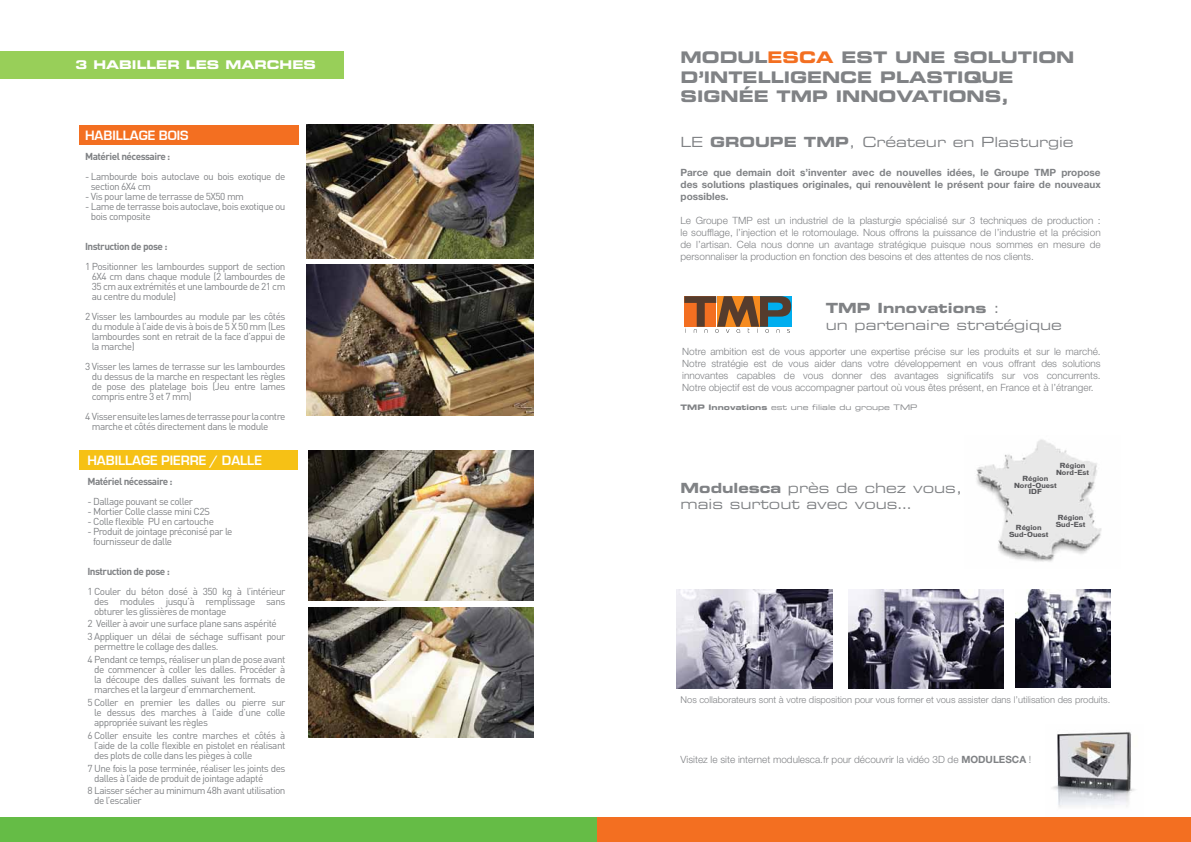
<style>
.page{position:relative;width:1191px;height:842px;background:#fff}
.page>*{position:absolute;margin:0;border:0;box-sizing:border-box;transform-origin:0 0}
.t1{font:16px "Eurostile Bold Extended Two";color:#808285}
.t2{font:16px "Eurostile Bold Extended Two";color:#f36f21}
.t3{font:14px "Eurostile Extended Two";color:#808285}
.t4{font:700 14px "Eurostile";color:#fff}
.t5{font:14px "Eurostile Bold Extended Two";color:#808285}
.t6{font:12px "Eurostile Bold Extended Two";color:#fff}
.t7{font:10px/10px "DIN";letter-spacing:-.05em;color:#808285}
.t8{font:300 10px/12px "Helvetica Neue";color:#808285;text-align:justify}
.t9{font:700 10px/12px "Helvetica Neue";color:#808285;text-align:justify}
.t10{font:700 10px "DIN";letter-spacing:-.05em;color:#808285}
.t11{font:300 9.4px "Helvetica Neue";color:#808285}
.t12{font:7.6px "Eurostile Extended Two";color:#808285}
.t13{font:700 6.7px/6.7px "Vonnes";color:#565659;text-align:center}
.s1{font-family:"Eurostile Bold Extended Two"}
.s2{font-family:"Eurostile Extended Two"}
.s3{font-weight:700}
</style>
<div class="page">
<img style="left:1045px;top:732px;width:98px;height:86px">
<div style="left:0;top:818px;width:597px;height:24px;background:#65bc46"></div>
<div style="left:597px;top:818px;width:594px;height:24px;background:#f36f21"></div>
<svg style="left:684px;top:296px;width:107px;height:37px;background:#95795d"></svg>
<img style="left:976px;top:439px;width:126px;height:123px">
<img style="left:677px;top:590px;width:155px;height:98px">
<img style="left:848px;top:590px;width:155px;height:98px">
<img style="left:1015px;top:590px;width:95px;height:97px">
<div style="left:0;top:51px;width:343px;height:28px;background:#98cf59"></div>
<img style="left:307px;top:265px;width:226px;height:150px">
<img style="left:307px;top:125px;width:226px;height:133px">
<img style="left:308px;top:450px;width:225px;height:150px">
<img style="left:308px;top:607px;width:225px;height:130px">
<div style="left:79px;top:125px;width:220px;height:20px;background:#f36f21"></div>
<div style="left:79px;top:450px;width:219px;height:20px;background:#f6c115"></div>
<p class="t6" style="left:76px;top:57px;width:242px">3 HABILLER LES MARCHES</p>
<h2 class="t4" style="left:85px;top:127px;width:104px">HABILLAGE BOIS</h2>
<p class="t10" style="left:85px;top:150px;width:87px">Matériel nécessaire :</p>
<p class="t7" style="left:91px;top:171px;width:196px;text-indent:-6px">- Lambourde bois autoclave ou bois exotique de section 6X4 cm</p>
<p class="t7" style="left:85px;top:191px;width:160px">- Vis pour lame de terrasse de 5X50 mm</p>
<p class="t7" style="left:91px;top:201px;width:196px;text-indent:-6px">- Lame de terrasse bois autoclave, bois exotique ou bois composite</p>
<p class="t10" style="left:85px;top:240px;width:84px">Instruction de pose :</p>
<p class="t7" style="left:92px;top:261px;width:195px;text-align:justify;text-indent:-7px">1 Positionner les lambourdes support de section 6X4 cm dans chaque module (2 lambourdes de 35 cm aux extrémités et une lambourde de 21 cm au centre du module)</p>
<p class="t7" style="left:92px;top:311px;width:195px;text-align:justify;text-indent:-7px">2 Visser les lambourdes au module par les côtés du module à l’aide de vis à bois de 5 X 50 mm (Les lambourdes sont en retrait de la face d’appui de la marche)</p>
<p class="t7" style="left:92px;top:361px;width:195px;text-align:justify;text-indent:-7px">3 Visser les lames de terrasse sur les lambourdes du dessus de la marche en respectant les règles de pose des platelage bois (Jeu entre lames compris entre 3 et 7 mm)</p>
<p class="t7" style="left:92px;top:411px;width:195px;text-indent:-7px">4 Visser ensuite les lames de terrasse pour la contre marche et côtés directement dans le module</p>
<h2 class="t4" style="left:87px;top:452px;width:176px">HABILLAGE PIERRE / DALLE</h2>
<p class="t10" style="left:87px;top:474px;width:87px">Matériel nécessaire :</p>
<p class="t7" style="left:87px;top:496px;width:107px">- Dallage pouvant se coller</p>
<p class="t7" style="left:87px;top:506px;width:124px">- Mortier Colle classe mini C2S</p>
<p class="t7" style="left:87px;top:516px;width:128px">- Colle flexible PU en cartouche</p>
<p class="t7" style="left:93px;top:526px;width:141px;text-indent:-6px">- Produit de jointage préconisé par le fournisseur de dalle</p>
<p class="t10" style="left:87px;top:564px;width:84px">Instruction de pose :</p>
<p class="t7" style="left:94px;top:586px;width:193px;text-align:justify;text-indent:-7px">1 Couler du béton dosé à 350 kg à l’intérieur des modules jusqu’à remplissage sans obturer les glissières de montage</p>
<p class="t7" style="left:87px;top:617px;width:199px;line-height:12.8px">2 Veiller à avoir une surface plane sans aspérité<br>3 Appliquer un délai de séchage suffisant pour</p>
<p class="t7" style="left:87px;top:640px;width:199px;line-height:12.8px;text-indent:7px">permettre le collage des dalles.<br>4 Pendant ce temps, réaliser un plan de pose avant</p>
<p class="t7" style="left:94px;top:664px;width:193px;text-align:justify">de commencer à coller les dalles. Procéder à la découpe des dalles suivant les formats de marches et la largeur d’emmarchement.</p>
<p class="t7" style="left:94px;top:697px;width:193px;text-align:justify;text-indent:-7px">5 Coller en premier les dalles ou pierre sur le dessus des marches à l’aide d’une colle appropriée suivant les règles</p>
<p class="t7" style="left:94px;top:730px;width:193px;text-align:justify;text-indent:-7px">6 Coller ensuite les contre marches et côtés à l’aide de la colle flexible en pistolet en réalisant des plots de colle dans les pièges à colle</p>
<p class="t7" style="left:94px;top:763px;width:193px;text-indent:-7px">7 Une fois la pose terminée, réaliser les joints des dalles à l’aide de produit de jointage adapté</p>
<p class="t7" style="left:94px;top:785px;width:193px;text-indent:-7px">8 Laisser sécher au minimum 48h avant utilisation de l’escalier</p>
<h1 class="t1" style="left:680px;top:46px;width:39px">MODUL</h1>
<h1 class="t2" style="left:767px;top:46px;width:18px">ESCA</h1>
<h1 class="t1" style="left:841px;top:46px;width:16px">EST</h1>
<h1 class="t1" style="left:895px;top:46px;width:18px">UNE</h1>
<h1 class="t1" style="left:953px;top:46px;width:16px">SOLUTION</h1>
<h1 class="t1" style="left:680px;top:66px;width:39px">D’INTELLIGENCE</h1>
<h1 class="t1" style="left:880px;top:66px;width:16px">PLASTIQUE</h1>
<h1 class="t1" style="left:680px;top:85px;width:15px">SIGN</h1>
<h1 class="t1" style="left:738px;top:85px;width:272px">ÉE TMP INNOVATIONS,</h1>
<h2 class="t3" style="left:680px;top:133px;width:394px">LE <span class="s1">GROUPE TMP</span>, Créateur en Plasturgie</h2>
<p class="t9" style="left:680px;top:166px;width:422px">Parce que demain doit s’inventer avec de nouvelles idées, le Groupe TMP propose des solutions plastiques originales, qui renouvèlent le présent pour faire de nouveaux possibles.</p>
<p class="t8" style="left:680px;top:215px;width:422px">Le Groupe TMP est un industriel de la plasturgie spécialisé sur 3 techniques de production : le soufflage, l’injection et le rotomoulage. Nous offrons la puissance de l’industrie et la précision de l’artisan. Cela nous donne un avantage stratégique puisque nous sommes en mesure de personnaliser la production en fonction des besoins et des attentes de nos clients.</p>
<h2 class="t5" style="left:825px;top:298px;width:176px">TMP INNOVATIONS <span class="s2">:</span></h2>
<h2 class="t3" style="left:825px;top:315px;width:238px">un partenaire stratégique</h2>
<p class="t8" style="left:682px;top:346px;width:420px">Notre ambition est de vous apporter une expertise précise sur les produits et sur le marché.<br>Notre stratégie est de vous aider dans votre développement en vous offrant des solutions innovantes capables de vous donner des avantages significatifs sur vos concurrents.<br>Notre objectif est de vous accompagner partout où vous êtes présent, en France et à l’étranger.</p>
<p class="t12" style="left:680px;top:402px;width:238px"><span class="s1">TMP INNOVATIONS</span> est une filiale du groupe TMP</p>
<p class="t13" style="left:1056px;top:462px;width:35px">Région<br>Nord-Est</p>
<p class="t13" style="left:1014px;top:475px;width:44px">Région<br>Nord-Ouest</p>
<h2 class="t3" style="left:680px;top:478px;width:283px"><span class="s1">MODULESCA</span> près de chez vous,</h2>
<p class="t13" style="left:1029px;top:488px;width:15px">IDF</p>
<h2 class="t3" style="left:680px;top:495px;width:232px">mais surtout avec vous…</h2>
<p class="t13" style="left:1055px;top:514px;width:31px">Région<br>Sud-Est</p>
<p class="t13" style="left:1009px;top:524px;width:41px">Région<br>Sud-Ouest</p>
<p class="t11" style="left:680px;top:694px;width:431px">Nos collaborateurs sont à votre disposition pour vous former et vous assister dans l’utilisation des produits.</p>
<p class="t8" style="left:680px;top:753px;width:352px">Visitez le site internet modulesca.fr pour découvrir la vidéo 3D de <span class="s3">MODULESCA</span> !</p>
</div>
